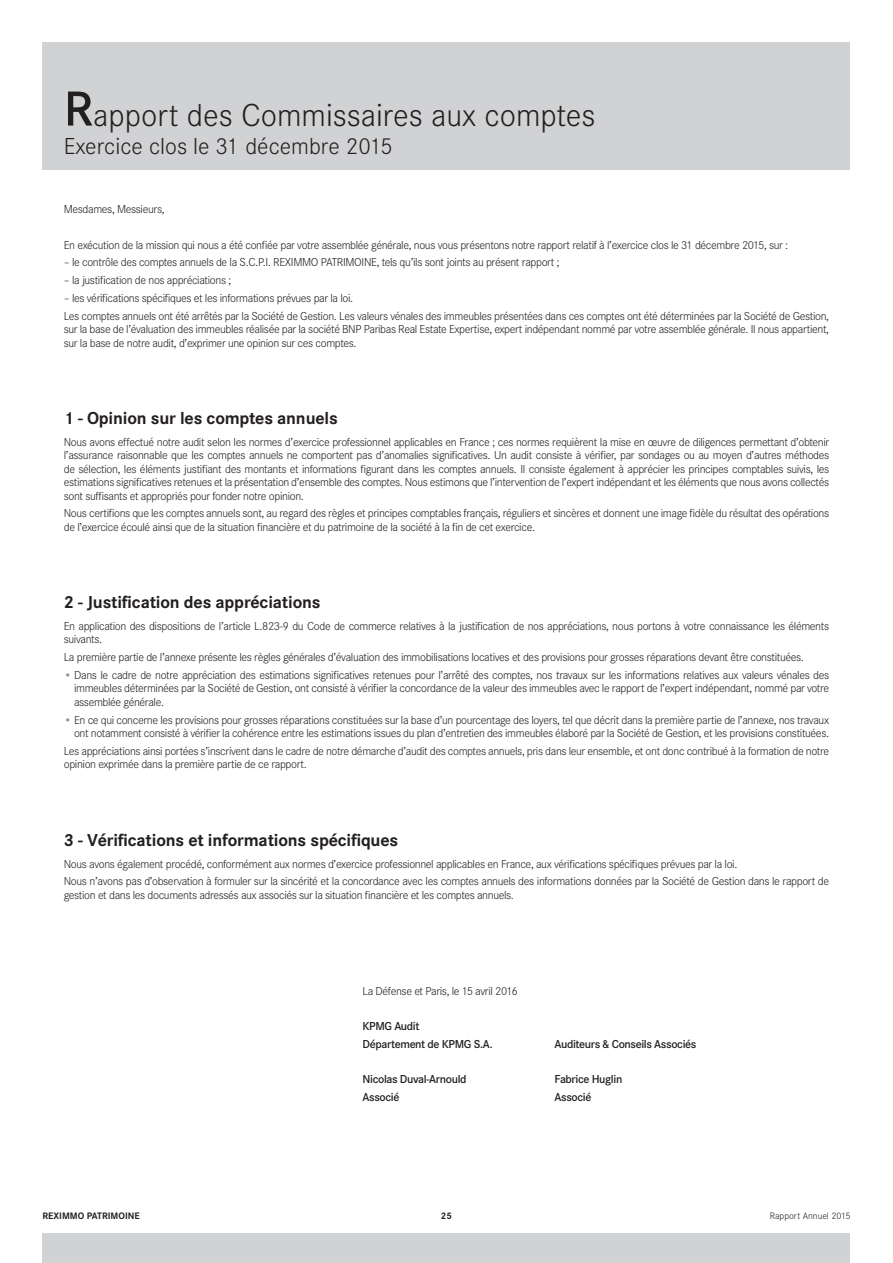
<style>
.page{position:relative;width:893px;height:1263px;background:#fff}
.page>*{position:absolute;margin:0;border:0;box-sizing:border-box;transform-origin:0 0}
.t1{font:300 33px "Corporate S";color:#231f20}
.t2{font:300 24px "Corporate S";color:#231f20}
.t3{font:700 18px "Corporate S";letter-spacing:-.01em;color:#231f20}
.t4{font:300 12px/13.5px "Corporate S";letter-spacing:-.03em;color:#231f20}
.t5{font:600 12px "Corporate S";letter-spacing:-.03em;color:#231f20}
.t6{font:700 9.75px "Corporate S";color:#231f20}
.t7{font:300 9.75px "Corporate S";color:#231f20}
.s1{font-weight:600;font-size:51px}
.s2{color:#939598}
</style>
<div class="page">
<div style="left:43px;top:43px;width:807px;height:127px;background:#d1d2d4"></div>
<div style="left:43px;top:1233px;width:807px;height:30px;background:#d1d2d4"></div>
<p class="t1" style="left:64px;top:96px;width:533px"><span class="s1">R</span>apport des Commissaires aux comptes</p>
<p class="t2" style="left:64px;top:133px;width:330px">Exercice clos le 31 décembre 2015</p>
<p class="t4" style="left:64px;top:202px;width:102px">Mesdames, Messieurs,</p>
<p class="t4" style="left:64px;top:238px;width:726px">En exécution de la mission qui nous a été confiée par votre assemblée générale, nous vous présentons notre rapport relatif à l’exercice clos le 31 décembre 2015, sur :</p>
<p class="t4" style="left:64px;top:256px;width:497px">– le contrôle des comptes annuels de la S.C.P.I. REXIMMO PATRIMOINE, tels qu’ils sont joints au présent rapport ;</p>
<p class="t4" style="left:64px;top:273px;width:169px">– la justification de nos appréciations ;</p>
<p class="t4" style="left:64px;top:291px;width:291px">– les vérifications spécifiques et les informations prévues par la loi.</p>
<p class="t4" style="left:64px;top:309px;width:767px;text-align:justify">Les comptes annuels ont été arrêtés par la Société de Gestion. Les valeurs vénales des immeubles présentées dans ces comptes ont été déterminées par la Société de Gestion, sur la base de l’évaluation des immeubles réalisée par la société BNP Paribas Real Estate Expertise, expert indépendant nommé par votre assemblée générale. Il nous appartient, sur la base de notre audit, d’exprimer une opinion sur ces comptes.</p>
<p class="t3" style="left:64px;top:407px;width:276px">1 - Opinion sur les comptes annuels</p>
<p class="t4" style="left:64px;top:435px;width:767px;text-align:justify">Nous avons effectué notre audit selon les normes d’exercice professionnel applicables en France ; ces normes requièrent la mise en œuvre de diligences permettant d’obtenir l’assurance raisonnable que les comptes annuels ne comportent pas d’anomalies significatives. Un audit consiste à vérifier, par sondages ou au moyen d’autres méthodes de sélection, les éléments justifiant des montants et informations figurant dans les comptes annuels. Il consiste également à apprécier les principes comptables suivis, les estimations significatives retenues et la présentation d’ensemble des comptes. Nous estimons que l’intervention de l’expert indépendant et les éléments que nous avons collectés sont suffisants et appropriés pour fonder notre opinion.</p>
<p class="t4" style="left:64px;top:507px;width:767px">Nous certifions que les comptes annuels sont, au regard des règles et principes comptables français, réguliers et sincères et donnent une image fidèle du résultat des opérations de l’exercice écoulé ainsi que de la situation financière et du patrimoine de la société à la fin de cet exercice.</p>
<p class="t3" style="left:64px;top:592px;width:258px">2 - Justification des appréciations</p>
<p class="t4" style="left:64px;top:619px;width:767px">En application des dispositions de l’article L.823-9 du Code de commerce relatives à la justification de nos appréciations, nous portons à votre connaissance les éléments suivants.</p>
<p class="t4" style="left:64px;top:651px;width:742px">La première partie de l’annexe présente les règles générales d’évaluation des immobilisations locatives et des provisions pour grosses réparations devant être constituées.</p>
<p class="t4" style="left:74px;top:668px;width:757px;text-align:justify;text-indent:-10px"><span class="s2">•</span> Dans le cadre de notre appréciation des estimations significatives retenues pour l’arrêté des comptes, nos travaux sur les informations relatives aux valeurs vénales des immeubles déterminées par la Société de Gestion, ont consisté à vérifier la concordance de la valeur des immeubles avec le rapport de l’expert indépendant, nommé par votre assemblée générale.</p>
<p class="t4" style="left:64px;top:713px;width:767px;text-align:right"><span class="s2">•</span> En ce qui concerne les provisions pour grosses réparations constituées sur la base d’un pourcentage des loyers, tel que décrit dans la première partie de l’annexe, nos travaux ont notamment consisté à vérifier la cohérence entre les estimations issues du plan d’entretien des immeubles élaboré par la Société de Gestion, et les provisions constituées.</p>
<p class="t4" style="left:64px;top:744px;width:767px">Les appréciations ainsi portées s’inscrivent dans le cadre de notre démarche d’audit des comptes annuels, pris dans leur ensemble, et ont donc contribué à la formation de notre opinion exprimée dans la première partie de ce rapport.</p>
<p class="t3" style="left:64px;top:829px;width:336px">3 - Vérifications et informations spécifiques</p>
<p class="t4" style="left:64px;top:857px;width:675px">Nous avons également procédé, conformément aux normes d’exercice professionnel applicables en France, aux vérifications spécifiques prévues par la loi.</p>
<p class="t4" style="left:64px;top:875px;width:767px">Nous n’avons pas d’observation à formuler sur la sincérité et la concordance avec les comptes annuels des informations données par la Société de Gestion dans le rapport de gestion et dans les documents adressés aux associés sur la situation financière et les comptes annuels.</p>
<p class="t4" style="left:362px;top:984px;width:157px">La Défense et Paris, le 15 avril 2016</p>
<p class="t5" style="left:362px;top:1019px;width:59px">KPMG Audit</p>
<p class="t5" style="left:362px;top:1037px;width:132px">Département de KPMG S.A.</p>
<p class="t5" style="left:554px;top:1037px;width:143px">Auditeurs &amp; Conseils Associés</p>
<p class="t5" style="left:362px;top:1072px;width:106px">Nicolas Duval-Arnould</p>
<p class="t5" style="left:554px;top:1072px;width:69px">Fabrice Huglin</p>
<p class="t5" style="left:362px;top:1090px;width:38px">Associé</p>
<p class="t5" style="left:554px;top:1090px;width:38px">Associé</p>
<p class="t6" style="left:43px;top:1210px;width:99px">REXIMMO PATRIMOINE</p>
<p class="t6" style="left:441px;top:1210px;width:13px">25</p>
<p class="t7" style="left:770px;top:1210px;width:82px">Rapport Annuel 2015</p>
</div>
